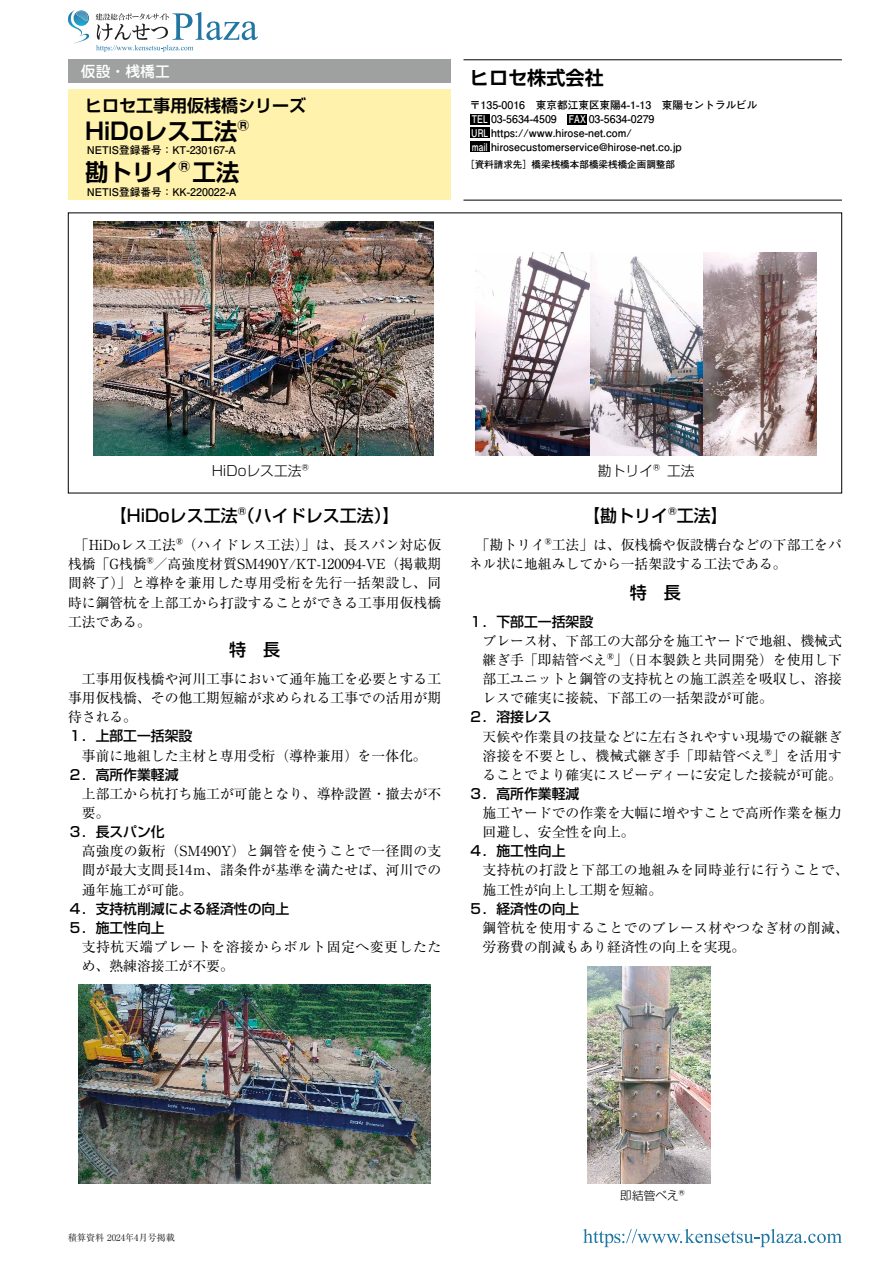
<style>
.page{position:relative;width:893px;height:1263px;background:#fff}
.page>*{position:absolute;margin:0;border:0;box-sizing:border-box;transform-origin:0 0}
.t1{font:700 23.4px/41.4px "Shin Go Pr 6 De";color:#000}
.t2{font:700 19.2px "Shin Go Pr 6 De";color:#000}
.t3{font:500 16.95px "Shin Go Pr 6";color:#000}
.t4{font:700 16.95px "Shin Go Pr 6 De";color:#000}
.t5{font:500 14.85px "Jun 34 Pro";color:#fff}
.t6{font:13.8px/19.2px "Ryumin Pr 6";color:#000;text-align:justify}
.t7{font:500 13.8px/19.2px "Shin Go Pr 6";color:#000}
.t8{font:13.8px/19.2px "Ryumin Pr 6";letter-spacing:.02em;color:#000}
.t9{font:13.8px/19.2px "Ryumin Pr 6";letter-spacing:.04em;color:#000}
.t10{font:300 13.8px "Shin Go Pr 6";color:#000}
.t11{font:300 11.7px "Shin Go Pr 6";color:#000}
.t12{font:700 10.65px/13.8px "Futo Go B101 Pr 6";color:#000}
.t13{font:700 9.6px "Futo Go B101 Pr 6";color:#000}
.t14{font:9px "Ryumin Pr 6";color:#231f20}
.t15{font:9px "Ryumin Pr 6";color:#000}
.s1{color:#fff}
</style>
<div class="page">
<hr style="left:463px;top:200px;width:379px;height:1px;background:#000">
<hr style="left:463px;top:60px;width:379px;height:1px;background:#000">
<div style="left:68px;top:60px;width:383px;height:23px;background:#9fa0a0"></div>
<div style="left:68px;top:89px;width:383px;height:111px;background:#fff2ad"></div>
<img style="left:94px;top:221px;width:340px;height:234px">
<div style="left:470px;top:114px;width:20px;height:10px;background:#000"></div>
<div style="left:567px;top:114px;width:20px;height:10px;background:#000"></div>
<div style="left:470px;top:128px;width:20px;height:10px;background:#000"></div>
<div style="left:470px;top:141px;width:20px;height:11px;background:#000"></div>
<img style="left:476px;top:252px;width:340px;height:203px">
<img style="left:78px;top:985px;width:353px;height:198px">
<img style="left:588px;top:966px;width:122px;height:217px">
<svg style="left:583px;top:1229px;width:259px;height:18px"></svg>
<img style="left:68px;top:10px;width:15px;height:23px">
<img style="left:75px;top:33px;width:15px;height:10px">
<svg style="left:95px;top:12px;width:163px;height:40px"></svg>
<p class="t5" style="left:81px;top:59px;width:91px">仮設・桟橋工</p>
<p class="t4" style="left:85px;top:91px;width:223px">ヒロセ工事用仮桟橋シリーズ</p>
<h1 class="t1" style="left:85px;top:109px;width:177px">HiDoレス工法®勘トリイ®工法</h1>
<p class="t12" style="left:87px;top:143px;width:151px">NETIS登録番号：KT-230167-A</p>
<p class="t12" style="left:87px;top:184px;width:151px">NETIS登録番号：KK-220022-A</p>
<h2 class="t2" style="left:470px;top:62px;width:135px">ヒロセ株式会社</h2>
<p class="t12" style="left:470px;top:98px;width:289px">〒135-0016　東京都江東区東陽4-1-13　東陽セントラルビル<span class="s1">TEL</span> 03-5634-4509　<span class="s1">FAX</span> 03-5634-0279<br><span class="s1">URL</span> https://www.hirose-net.com/<br><span class="s1">mail</span> hirosecustomerservice@hirose-net.co.jp</p>
<p class="t13" style="left:465px;top:157px;width:211px">［資料請求先］橋梁桟橋本部橋梁桟橋企画調整部</p>
<p class="t10" style="left:212px;top:459px;width:105px">HiDoレス工法®</p>
<p class="t10" style="left:598px;top:459px;width:98px">勘トリイ®工法</p>
<p class="t3" style="left:110px;top:502px;width:291px">【HiDoレス工法<sup>®</sup>（ハイドレス工法）】</p>
<p class="t6" style="left:68px;top:535px;width:375px;text-indent:7px">「HiDoレス工法®（ハイドレス工法）」は、長スパン対応仮桟橋「G桟橋®／高強度材質SM490Y/KT-120094-VE（掲載期間終了）」と導枠を兼用した専用受桁を先行一括架設し、同時に鋼管杭を上部工から打設することができる工事用仮桟橋工法である。</p>
<p class="t3" style="left:229px;top:636px;width:53px">特　長</p>
<p class="t6" style="left:68px;top:668px;width:375px;text-indent:14px">工事用仮桟橋や河川工事において通年施工を必要とする工事用仮桟橋、その他工期短縮が求められる工事での活用が期待される。</p>
<p class="t7" style="left:68px;top:726px;width:126px">１．上部工一括架設</p>
<p class="t6" style="left:82px;top:745px;width:346px">事前に地組した主材と専用受桁（導枠兼用）を一体化。</p>
<p class="t7" style="left:68px;top:764px;width:112px">２．高所作業軽減</p>
<p class="t6" style="left:82px;top:783px;width:361px">上部工から杭打ち施工が可能となり、導枠設置・撤去が不要。</p>
<p class="t7" style="left:68px;top:821px;width:98px">３．長スパン化</p>
<p class="t6" style="left:82px;top:841px;width:361px">高強度の鈑桁（SM490Y）と鋼管を使うことで一径間の支間が最大支間長14ｍ、諸条件が基準を満たせば、河川での通年施工が可能。</p>
<p class="t7" style="left:68px;top:898px;width:223px">４．支持杭削減による経済性の向上<br>５．施工性向上</p>
<p class="t9" style="left:82px;top:936px;width:361px">支持杭天端プレートを溶接からボルト固定へ変更したため、熟練溶接工が不要。</p>
<p class="t3" style="left:583px;top:502px;width:146px">【勘トリイ<sup>®</sup>工法】</p>
<p class="t6" style="left:469px;top:535px;width:375px;text-indent:7px">「勘トリイ®工法」は、仮桟橋や仮設構台などの下部工をパネル状に地組みしてから一括架設する工法である。</p>
<p class="t3" style="left:630px;top:579px;width:53px">特　長</p>
<p class="t7" style="left:469px;top:611px;width:126px">１．下部工一括架設</p>
<p class="t6" style="left:483px;top:630px;width:361px">ブレース材、下部工の大部分を施工ヤードで地組、機械式継ぎ手「即結管べえ®」（日本製鉄と共同開発）を使用し下部工ユニットと鋼管の支持杭との施工誤差を吸収し、溶接レスで確実に接続、下部工の一括架設が可能。</p>
<p class="t7" style="left:469px;top:707px;width:84px">２．溶接レス</p>
<p class="t6" style="left:483px;top:726px;width:361px">天候や作業員の技量などに左右されやすい現場での縦継ぎ溶接を不要とし、機械式継ぎ手「即結管べえ®」を活用することでより確実にスピーディーに安定した接続が可能。</p>
<p class="t7" style="left:469px;top:783px;width:112px">３．高所作業軽減</p>
<p class="t6" style="left:483px;top:802px;width:361px">施工ヤードでの作業を大幅に増やすことで高所作業を極力回避し、安全性を向上。</p>
<p class="t7" style="left:469px;top:841px;width:98px">４．施工性向上</p>
<p class="t8" style="left:483px;top:860px;width:368px">支持杭の打設と下部工の地組みを同時並行に行うことで、施工性が向上し工期を短縮。</p>
<p class="t7" style="left:469px;top:898px;width:112px">５．経済性の向上</p>
<p class="t8" style="left:483px;top:917px;width:368px">鋼管杭を使用することでのブレース材やつなぎ材の削減、労務費の削減もあり経済性の向上を実現。</p>
<p class="t14" style="left:68px;top:1230px;width:108px">積算資料 2024年4月号掲載</p>
<p class="t14" style="left:68px;top:1230px;width:140px">2023年度 建設資材・工法年鑑掲載</p>
<p class="t15" style="left:104px;top:1230px;width:117px">公表価格版 2024 4月号掲載</p>
<p class="t11" style="left:620px;top:1185px;width:72px">即結管べえ®</p>
</div>
